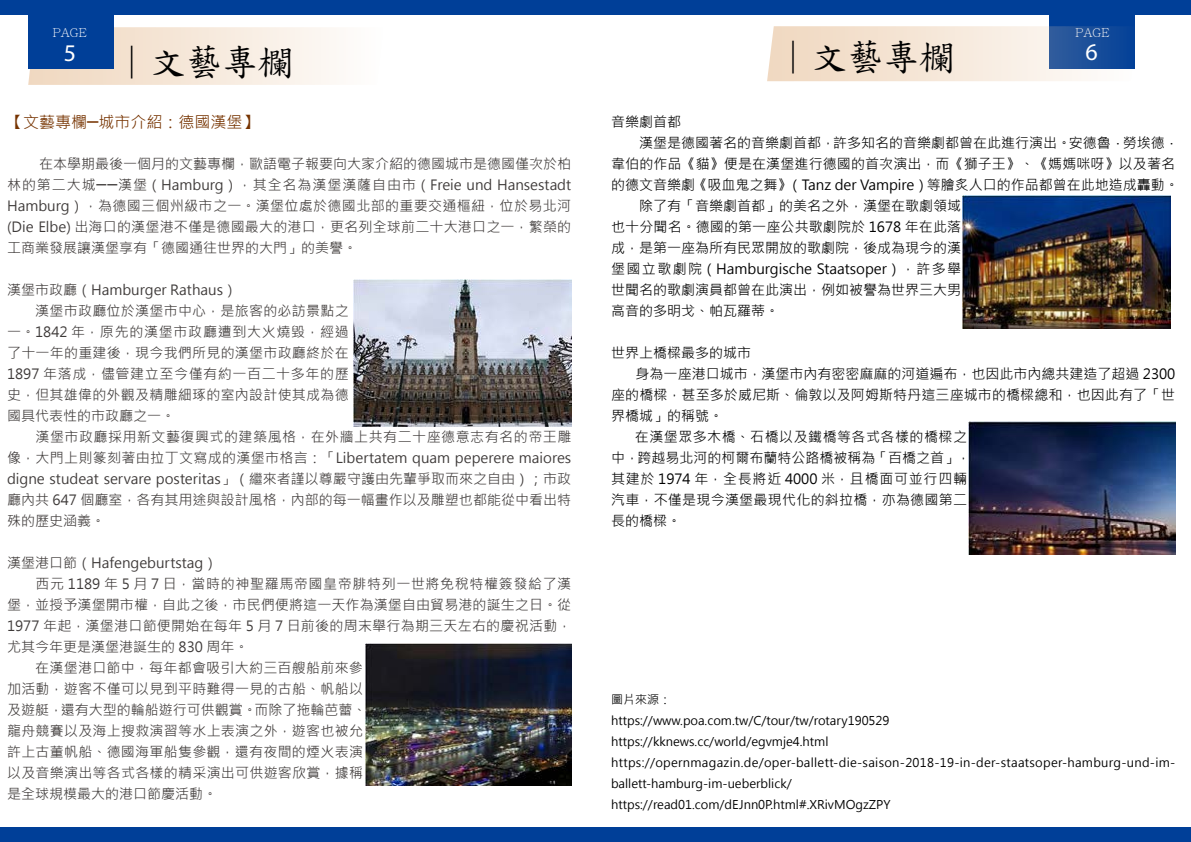
<style>
.page{position:relative;width:1191px;height:842px;background:#fff}
.page>*{position:absolute;margin:0;border:0;box-sizing:border-box;transform-origin:0 0}
.t1{font:36px "DF Kai Shu SB Estd BF";color:#000}
.t2{font:24px "Myriad Pro";color:#fff}
.t3{font:16px "Microsoft Jheng Hei";color:#763300}
.t4{font:14px/21px "Microsoft Jheng Hei";letter-spacing:.02em;color:#3e3a39;text-align:justify}
.t5{font:14px "Microsoft Jheng Hei";color:#000}
.t6{font:14px "Microsoft Jheng Hei";color:#3e3a39}
.t7{font:14px "Microsoft Jheng Hei";letter-spacing:.045em;color:#3e3a39}
.t8{font:14px "Microsoft Jheng Hei";letter-spacing:.05em;color:#000}
.t9{font:14px "Microsoft Jheng Hei";letter-spacing:.05em;color:#3e3a39}
.t10{font:14px "Microsoft Jheng Hei";letter-spacing:.02em;color:#000}
.t11{font:14px "Microsoft Jheng Hei";letter-spacing:.035em;color:#000}
.t12{font:12px/21px "Microsoft Jheng Hei";color:#000}
.t13{font:300 12px "Adobe Ming Std";color:#fff}
</style>
<div class="page">
<div style="left:1049px;top:12px;width:85px;height:57px;background:#003f98"></div>
<svg style="left:767px;top:26px;width:368px;height:55px;background:#cdcacc"></svg>
<svg style="left:28px;top:27px;width:308px;height:58px;background:#f6e9dd"></svg>
<div style="left:0;top:0;width:624px;height:14px;background:#003f98"></div>
<div style="left:28px;top:12px;width:85px;height:57px;background:#003f98"></div>
<div style="left:0;top:828px;width:624px;height:14px;background:#003f98"></div>
<div style="left:587px;top:0;width:604px;height:14px;background:#003f98"></div>
<div style="left:587px;top:828px;width:604px;height:14px;background:#003f98"></div>
<img style="left:353px;top:279px;width:218px;height:148px">
<img style="left:366px;top:643px;width:205px;height:142px">
<img style="left:962px;top:196px;width:208px;height:133px">
<img style="left:968px;top:421px;width:207px;height:133px">
<p class="t13" style="left:53px;top:26px;width:36px">PAGE</p>
<p class="t13" style="left:56px;top:26px;width:36px">PAGE</p>
<p class="t13" style="left:1075px;top:26px;width:36px">PAGE</p>
<h2 class="t2" style="left:64px;top:38px;width:14px">5</h2>
<h1 class="t1" style="left:123px;top:44px;width:172px">| 文藝專欄</h1>
<h1 class="t1" style="left:784px;top:40px;width:172px">| 文藝專欄</h1>
<h2 class="t2" style="left:1085px;top:37px;width:14px">6</h2>
<p class="t3" style="left:7px;top:112px;width:253px">【文藝專欄─城市介紹：德國漢堡】</p>
<p class="t4" style="left:7px;top:153px;width:565px;text-indent:32px">在本學期最後一個月的文藝專欄，歐語電子報要向大家介紹的德國城市是德國僅次於柏林的第二大城──漢堡（Hamburg），其全名為漢堡漢薩自由市（Freie und Hansestadt Hamburg），為德國三個州級市之一。漢堡位處於德國北部的重要交通樞紐，位於易北河(Die Elbe) 出海口的漢堡港不僅是德國最大的港口，更名列全球前二十大港口之一，繁榮的工商業發展讓漢堡享有「德國通往世界的大門」的美譽。</p>
<p class="t6" style="left:7px;top:281px;width:231px">漢堡市政廳（Hamburger Rathaus）</p>
<p class="t4" style="left:35px;top:300px;width:315px">漢堡市政廳位於漢堡市中心，是旅客的必訪景點之</p>
<p class="t9" style="left:7px;top:323px;width:343px">一。1842 年，原先的漢堡市政廳遭到大火燒毀，經過</p>
<p class="t4" style="left:7px;top:342px;width:343px">了十一年的重建後，現今我們所見的漢堡市政廳終於在</p>
<p class="t7" style="left:7px;top:365px;width:343px">1897 年落成，儘管建立至今僅有約一百二十多年的歷</p>
<p class="t4" style="left:7px;top:384px;width:343px">史，但其雄偉的外觀及精雕細琢的室內設計使其成為德</p>
<p class="t6" style="left:7px;top:407px;width:169px">國具代表性的市政廳之一。</p>
<p class="t4" style="left:36px;top:426px;width:537px">漢堡市政廳採用新文藝復興式的建築風格，在外牆上共有二十座德意志有名的帝王雕</p>
<p class="t6" style="left:7px;top:449px;width:565px">像，大門上則篆刻著由拉丁文寫成的漢堡市格言：「Libertatem quam peperere maiores</p>
<p class="t6" style="left:7px;top:470px;width:565px">digne studeat servare posteritas」（繼來者謹以尊嚴守護由先輩爭取而來之自由）；市政</p>
<p class="t6" style="left:7px;top:491px;width:565px">廳內共 647 個廳室，各有其用途與設計風格，內部的每一幅畫作以及雕塑也都能從中看出特</p>
<p class="t4" style="left:7px;top:510px;width:100px">殊的歷史涵義。</p>
<p class="t6" style="left:7px;top:554px;width:212px">漢堡港口節（Hafengeburtstag）</p>
<p class="t7" style="left:36px;top:575px;width:537px">西元 1189 年 5 月 7 日，當時的神聖羅馬帝國皇帝腓特列一世將免稅特權簽發給了漢</p>
<p class="t4" style="left:7px;top:594px;width:565px">堡，並授予漢堡開市權，自此之後，市民們便將這一天作為漢堡自由貿易港的誕生之日。從</p>
<p class="t4" style="left:7px;top:615px;width:566px">1977 年起，漢堡港口節便開始在每年 5 月 7 日前後的周末舉行為期三天左右的慶祝活動，</p>
<p class="t6" style="left:7px;top:638px;width:243px">尤其今年更是漢堡港誕生的 830 周年。</p>
<p class="t4" style="left:35px;top:657px;width:329px">在漢堡港口節中，每年都會吸引大約三百艘船前來參</p>
<p class="t4" style="left:7px;top:678px;width:357px">加活動，遊客不僅可以見到平時難得一見的古船、帆船以</p>
<p class="t6" style="left:7px;top:701px;width:361px">及遊艇，還有大型的輪船遊行可供觀賞。而除了拖輪芭蕾、</p>
<p class="t4" style="left:7px;top:720px;width:357px">龍舟競賽以及海上搜救演習等水上表演之外，遊客也被允</p>
<p class="t4" style="left:7px;top:741px;width:357px">許上古董帆船、德國海軍船隻參觀，還有夜間的煙火表演</p>
<p class="t4" style="left:7px;top:762px;width:357px">以及音樂演出等各式各樣的精采演出可供遊客欣賞，據稱</p>
<p class="t6" style="left:7px;top:785px;width:211px">是全球規模最大的港口節慶活動。</p>
<p class="t5" style="left:611px;top:113px;width:71px">音樂劇首都</p>
<p class="t5" style="left:639px;top:134px;width:541px">漢堡是德國著名的音樂劇首都，許多知名的音樂劇都曾在此進行演出。安德魯．勞埃德．</p>
<p class="t5" style="left:611px;top:155px;width:565px">韋伯的作品《貓》便是在漢堡進行德國的首次演出，而《獅子王》、《媽媽咪呀》以及著名</p>
<p class="t5" style="left:611px;top:176px;width:569px">的德文音樂劇《吸血鬼之舞》（Tanz der Vampire）等膾炙人口的作品都曾在此地造成轟動。</p>
<p class="t5" style="left:639px;top:197px;width:323px">除了有「音樂劇首都」的美名之外，漢堡在歌劇領域</p>
<p class="t5" style="left:611px;top:218px;width:351px">也十分聞名。德國的第一座公共歌劇院於 1678 年在此落</p>
<p class="t5" style="left:611px;top:239px;width:351px">成，是第一座為所有民眾開放的歌劇院，後成為現今的漢</p>
<p class="t5" style="left:611px;top:260px;width:352px">堡國立歌劇院（Hamburgische Staatsoper），許多舉</p>
<p class="t5" style="left:611px;top:281px;width:351px">世聞名的歌劇演員都曾在此演出，例如被譽為世界三大男</p>
<p class="t5" style="left:611px;top:302px;width:169px">高音的多明戈、帕瓦羅蒂。</p>
<p class="t5" style="left:611px;top:344px;width:141px">世界上橋樑最多的城市</p>
<p class="t5" style="left:635px;top:365px;width:541px">身為一座港口城市，漢堡市內有密密麻麻的河道遍布，也因此市內總共建造了超過 2300</p>
<p class="t5" style="left:611px;top:386px;width:565px">座的橋樑，甚至多於威尼斯、倫敦以及阿姆斯特丹這三座城市的橋樑總和，也因此有了「世</p>
<p class="t5" style="left:611px;top:407px;width:113px">界橋城」的稱號。</p>
<p class="t11" style="left:635px;top:428px;width:333px">在漢堡眾多木橋、石橋以及鐵橋等各式各樣的橋樑之</p>
<p class="t5" style="left:611px;top:449px;width:361px">中，跨越易北河的柯爾布蘭特公路橋被稱為「百橋之首」，</p>
<p class="t8" style="left:611px;top:470px;width:357px">其建於 1974 年，全長將近 4000 米，且橋面可並行四輛</p>
<p class="t10" style="left:611px;top:491px;width:357px">汽車，不僅是現今漢堡最現代化的斜拉橋，亦為德國第二</p>
<p class="t5" style="left:611px;top:512px;width:71px">長的橋樑。</p>
<p class="t12" style="left:611px;top:689px;width:566px">圖片來源：<br>https://www.poa.com.tw/C/tour/tw/rotary190529<br>https://kknews.cc/world/egvmje4.html https://opernmagazin.de/oper-ballett-die-saison-2018-19-in-der-staatsoper-hamburg-und-im&shy;ballett-hamburg-im-ueberblick/<br>https://read01.com/dEJnn0P.html#.XRivMOgzZPY</p>
</div>
